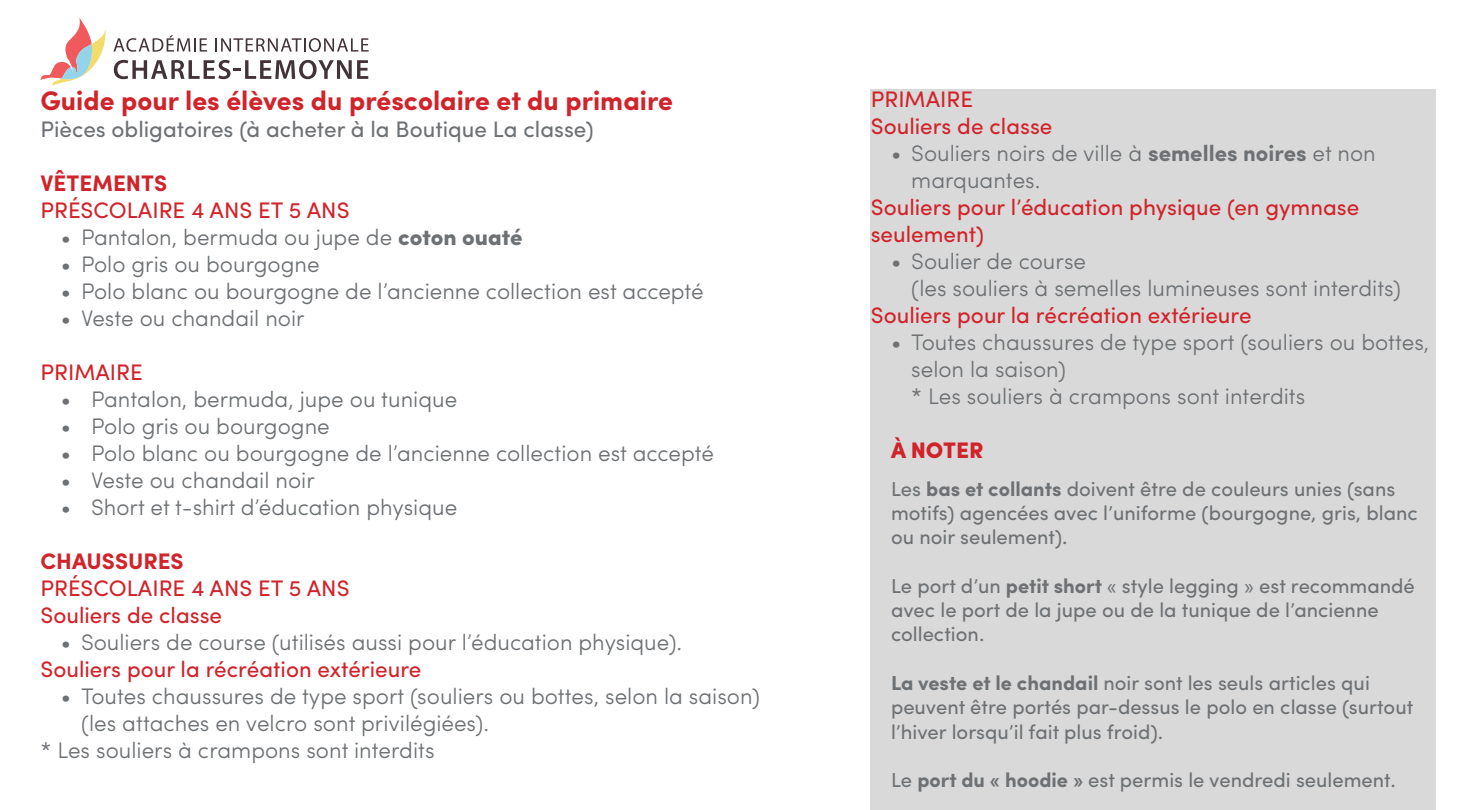
<style>
.page{position:relative;width:1458px;height:810px;background:#fff}
.page>*{position:absolute;margin:0;border:0;box-sizing:border-box;transform-origin:0 0}
.TITRE_-_TABLE{font:700 27px "Sofia Pro";color:#d1232a}
.t1{font:300 22.5px/27px "Sofia Pro";color:#6e7174}
.t2{font:22.5px/27px "Sofia Pro";color:#d1232a}
.t3{font:22.5px "Sofia Pro";color:#6e7174}
.t4{font:700 22.5px "Sofia Pro";color:#d1232a}
.t5{font:900 22.5px "Sofia Pro";color:#d1232a}
.t6{font:20.25px/24.3px "Sofia Pro";color:#6e7174}
.s1{font-weight:900}
.s2{font-weight:700}
</style>
<div class="page">
<div style="left:871px;top:90px;width:565px;height:720px;background:#d9d9d9"></div>
<svg style="left:41px;top:18px;width:65px;height:68px"></svg>
<svg style="left:113px;top:35px;width:94px;height:17px"></svg>
<svg style="left:215px;top:38px;width:154px;height:14px"></svg>
<svg style="left:114px;top:60px;width:254px;height:19px"></svg>
<p class="TITRE_-_TABLE" style="left:40px;top:80px;width:634px">Guide pour les élèves du préscolaire et du primaire</p>
<p class="t3" style="left:40px;top:113px;width:555px">Pièces obligatoires (à acheter à la Boutique La classe)</p>
<p class="t4" style="left:40px;top:166px;width:128px">VÊTEMENTS</p>
<p class="t2" style="left:40px;top:195px;width:311px">PRÉSCOLAIRE 4 ANS ET 5 ANS</p>
<p class="t1" style="left:61px;top:222px;width:463px">• Pantalon, bermuda ou jupe de <span class="s1">coton ouaté</span></p>
<p class="t1" style="left:61px;top:249px;width:260px">• Polo gris ou bourgogne</p>
<p class="t1" style="left:61px;top:276px;width:645px">• Polo blanc ou bourgogne de l’ancienne collection est accepté</p>
<p class="t1" style="left:61px;top:303px;width:246px">• Veste ou chandail noir</p>
<p class="t2" style="left:40px;top:357px;width:104px">PRIMAIRE</p>
<p class="t1" style="left:61px;top:384px;width:398px">• Pantalon, bermuda, jupe ou tunique</p>
<p class="t1" style="left:61px;top:411px;width:271px">• Polo gris ou bourgogne</p>
<p class="t1" style="left:61px;top:438px;width:655px">• Polo blanc ou bourgogne de l’ancienne collection est accepté</p>
<p class="t1" style="left:61px;top:465px;width:256px">• Veste ou chandail noir</p>
<p class="t1" style="left:61px;top:492px;width:398px">• Short et t-shirt d’éducation physique</p>
<p class="t4" style="left:40px;top:544px;width:145px">CHAUSSURES</p>
<p class="t2" style="left:40px;top:573px;width:311px">PRÉSCOLAIRE 4 ANS ET 5 ANS</p>
<p class="t2" style="left:40px;top:600px;width:183px">Souliers de classe</p>
<p class="t1" style="left:61px;top:627px;width:623px">• Souliers de course (utilisés aussi pour l’éducation physique).</p>
<p class="t2" style="left:40px;top:654px;width:382px">Souliers pour la récréation extérieure</p>
<p class="t1" style="left:81px;top:681px;width:680px;text-indent:-20px">• Toutes chaussures de type sport (souliers ou bottes, selon la saison) (les attaches en velcro sont privilégiées).</p>
<p class="t1" style="left:40px;top:735px;width:396px">* Les souliers à crampons sont interdits</p>
<p class="t2" style="left:871px;top:84px;width:104px">PRIMAIRE</p>
<p class="t2" style="left:871px;top:111px;width:183px">Souliers de classe</p>
<p class="t1" style="left:911px;top:138px;width:466px;text-indent:-20px">• Souliers noirs de ville à <span class="s2">semelles noires</span> et non marquantes.</p>
<p class="t2" style="left:871px;top:192px;width:490px">Souliers pour l’éducation physique (en gymnase seulement)</p>
<p class="t1" style="left:911px;top:246px;width:491px;text-indent:-20px">• Soulier de course<br>(les souliers à semelles lumineuses sont interdits)</p>
<p class="t2" style="left:871px;top:300px;width:382px">Souliers pour la récréation extérieure</p>
<p class="t1" style="left:911px;top:327px;width:520px;text-indent:-20px">• Toutes chaussures de type sport (souliers ou bottes, selon la saison)<br>* Les souliers à crampons sont interdits</p>
<p class="t5" style="left:891px;top:432px;width:94px">À NOTER</p>
<p class="t6" style="left:891px;top:475px;width:528px">Les <span class="s2">bas et collants</span> doivent être de couleurs unies (sans motifs) agencées avec l’uniforme (bourgogne, gris, blanc ou noir seulement).</p>
<p class="t6" style="left:891px;top:572px;width:525px">Le port d’un <span class="s2">petit short</span> « style legging » est recommandé avec le port de la jupe ou de la tunique de l’ancienne collection.</p>
<p class="t6" style="left:891px;top:669px;width:524px"><span class="s2">La veste et le chandail</span> noir sont les seuls articles qui peuvent être portés par-dessus le polo en classe (surtout l’hiver lorsqu’il fait plus froid).</p>
<p class="t6" style="left:891px;top:767px;width:506px">Le <span class="s2">port du « hoodie »</span> est permis le vendredi seulement.</p>
</div>
